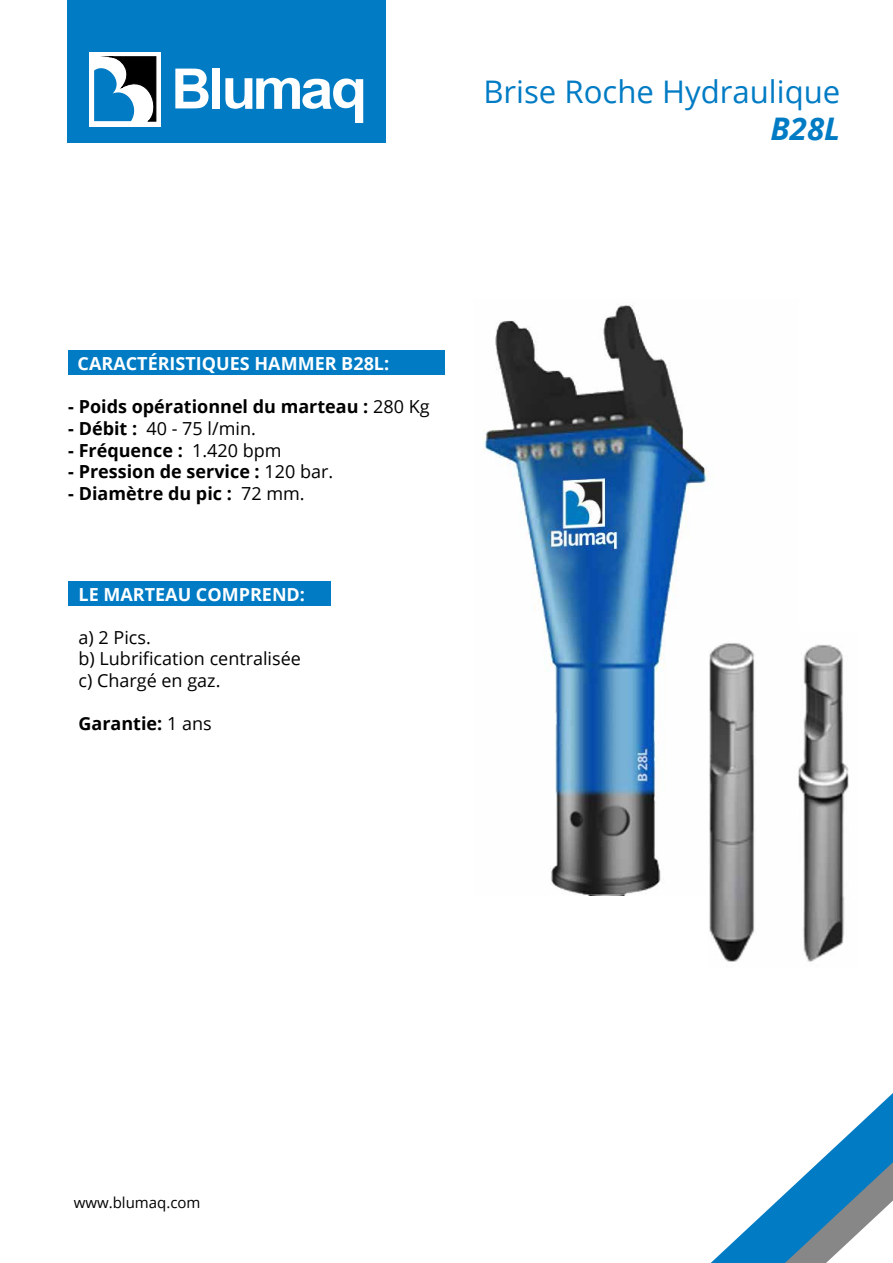
<style>
.page{position:relative;width:893px;height:1263px;background:#fff}
.page>*{position:absolute;margin:0;border:0;box-sizing:border-box;transform-origin:0 0}
.t1{font:31.2px "Open Sans";color:#007bc4}
.t2{font:italic 700 31.2px "Open Sans";color:#007bc4}
.t3{font:700 18px "Open Sans";color:#000}
.t4{font:18px/21.6px "Open Sans";color:#000}
.t5{font:700 18px "Open Sans";color:#fff}
.t6{font:15px "Open Sans";color:#000}
.s1{font-weight:400}
.s2{font-weight:700}
</style>
<div class="page">
<div style="left:67px;top:0;width:318px;height:142px;background:#007bc4"></div>
<svg style="left:711px;top:1093px;width:182px;height:170px"></svg>
<div style="left:90px;top:52px;width:71px;height:74px;background:#fff"></div>
<svg style="left:94px;top:57px;width:63px;height:64px"></svg>
<div style="left:212px;top:69px;width:8px;height:40px;background:#fff"></div>
<svg style="left:175px;top:69px;width:34px;height:39px"></svg>
<svg style="left:225px;top:78px;width:138px;height:45px"></svg>
<img style="left:483px;top:305px;width:230px;height:590px">
<img style="left:708px;top:631px;width:141px;height:331px">
<div style="left:68px;top:350px;width:377px;height:24px;background:#007bc4"></div>
<div style="left:68px;top:582px;width:262px;height:24px;background:#007bc4"></div>
<h1 class="t1" style="left:483px;top:70px;width:358px">Brise Roche Hydraulique</h1>
<h1 class="t2" style="left:770px;top:107px;width:71px">B28L</h1>
<p class="t5" style="left:78px;top:351px;width:313px">CARACTÉRISTIQUES HAMMER B28L:</p>
<p class="t3" style="left:68px;top:394px;width:363px">- Poids opérationnel du marteau : <span class="s1">280 Kg</span></p>
<p class="t4" style="left:68px;top:417px;width:189px"><span class="s2">- Débit :</span> 40 - 75 l/min.</p>
<p class="t3" style="left:68px;top:437px;width:215px">- Fréquence : <span class="s1">1.420 bpm</span></p>
<p class="t3" style="left:68px;top:459px;width:266px">- Pression de service : <span class="s1">120 bar.</span></p>
<p class="t3" style="left:68px;top:481px;width:238px">- Diamètre du pic : <span class="s1">72 mm.</span></p>
<p class="t5" style="left:79px;top:581px;width:228px">LE MARTEAU COMPREND:</p>
<p class="t4" style="left:79px;top:626px;width:224px">a) 2 Pics.<br>b) Lubrification centralisée c) Chargé en gaz.</p>
<p class="t3" style="left:79px;top:711px;width:135px">Garantie: <span class="s1">1 ans</span></p>
<p class="t6" style="left:74px;top:1192px;width:128px">www.blumaq.com</p>
</div>
